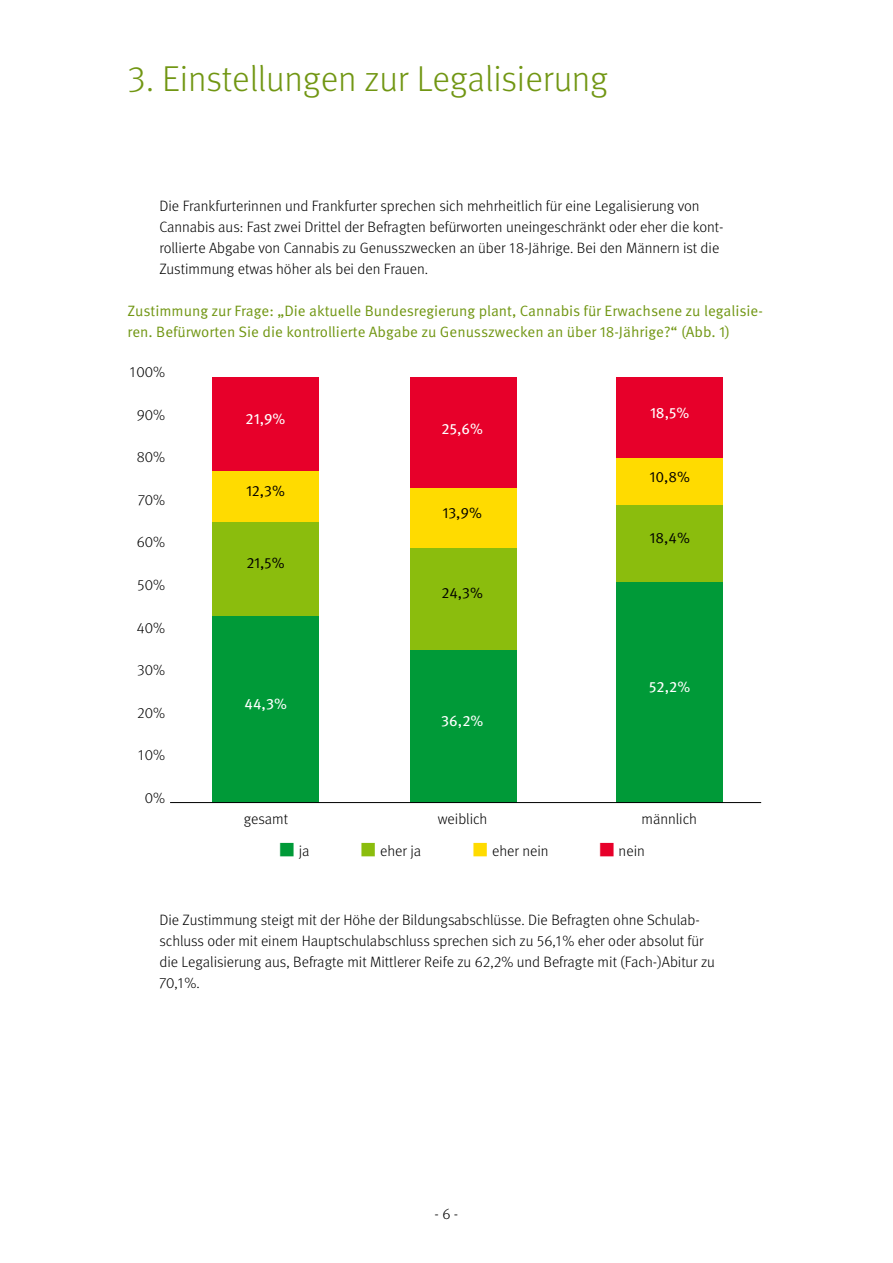
<style>
.page{position:relative;width:893px;height:1263px;background:#fff}
.page>*{position:absolute;margin:0;border:0;box-sizing:border-box;transform-origin:0 0}
.überschrift_1{font:300 36px "Meta Pro";letter-spacing:-.005em;color:#719613}
.text{font:300 15px/21px "Meta Pro";color:#000}
.tabelle_überschrift{font:15px/21px "Meta Pro Norm";color:#719613}
.t1{font:15px "Meta Pro";color:#fff}
.t2{font:15px "Meta Pro Norm";color:#000}
.s1{font-size:18px;color:#009a38}
.s2{font-size:18px;color:#8bbd0d}
.s3{font-size:18px;color:#ffdb00}
.s4{font-size:18px;color:#e7002a}
</style>
<div class="page">
<div style="left:213px;top:615px;width:106px;height:187px;background:#009a38"></div>
<div style="left:213px;top:522px;width:106px;height:94px;background:#8bbd0d"></div>
<div style="left:213px;top:471px;width:106px;height:51px;background:#ffdb00"></div>
<div style="left:213px;top:377px;width:106px;height:94px;background:#e7002a"></div>
<div style="left:410px;top:649px;width:107px;height:153px;background:#009a38"></div>
<div style="left:410px;top:547px;width:107px;height:102px;background:#8bbd0d"></div>
<div style="left:410px;top:488px;width:107px;height:59px;background:#ffdb00"></div>
<div style="left:410px;top:377px;width:107px;height:111px;background:#e7002a"></div>
<div style="left:617px;top:581px;width:106px;height:221px;background:#009a38"></div>
<div style="left:617px;top:505px;width:106px;height:76px;background:#8bbd0d"></div>
<div style="left:617px;top:458px;width:106px;height:47px;background:#ffdb00"></div>
<div style="left:617px;top:377px;width:106px;height:81px;background:#e7002a"></div>
<hr style="left:170px;top:802px;width:591px;height:1px;background:#000">
<p class="überschrift_1" style="left:128px;top:52px;width:482px">3. Einstellungen zur Legalisierung</p>
<p class="text" style="left:159px;top:194px;width:566px">Die Frankfurterinnen und Frankfurter sprechen sich mehrheitlich für eine Legalisierung von Cannabis aus: Fast zwei Drittel der Befragten befürworten uneingeschränkt oder eher die kont&shy;rollierte Abgabe von Cannabis zu Genusszwecken an über 18-Jährige. Bei den Männern ist die Zustimmung etwas höher als bei den Frauen.</p>
<p class="tabelle_überschrift" style="left:128px;top:299px;width:637px">Zustimmung zur Frage: „Die aktuelle Bundesregierung plant, Cannabis für Erwachsene zu legalisie&shy;ren. Befürworten Sie die kontrollierte Abgabe zu Genusszwecken an über 18-Jährige?“ (Abb. 1)</p>
<p class="text" style="left:129px;top:361px;width:37px">100%</p>
<p class="text" style="left:137px;top:403px;width:30px">90%</p>
<p class="text" style="left:137px;top:446px;width:30px">80%</p>
<p class="text" style="left:138px;top:488px;width:29px">70%</p>
<p class="text" style="left:137px;top:531px;width:30px">60%</p>
<p class="text" style="left:137px;top:573px;width:29px">50%</p>
<p class="text" style="left:137px;top:616px;width:30px">40%</p>
<p class="text" style="left:137px;top:659px;width:30px">30%</p>
<p class="text" style="left:137px;top:701px;width:30px">20%</p>
<p class="text" style="left:138px;top:744px;width:29px">10%</p>
<p class="text" style="left:145px;top:786px;width:22px">0%</p>
<p class="t1" style="left:246px;top:408px;width:41px">21,9%</p>
<p class="t2" style="left:246px;top:480px;width:40px">12,3%</p>
<p class="t2" style="left:246px;top:552px;width:40px">21,5%</p>
<p class="t1" style="left:245px;top:692px;width:44px">44,3%</p>
<p class="text" style="left:244px;top:807px;width:46px">gesamt</p>
<p class="t1" style="left:442px;top:417px;width:43px">25,6%</p>
<p class="t2" style="left:442px;top:501px;width:41px">13,9%</p>
<p class="t2" style="left:442px;top:582px;width:43px">24,3%</p>
<p class="t1" style="left:441px;top:709px;width:44px">36,2%</p>
<p class="text" style="left:438px;top:807px;width:51px">weiblich</p>
<p class="t1" style="left:650px;top:401px;width:41px">18,5%</p>
<p class="t2" style="left:649px;top:465px;width:42px">10,8%</p>
<p class="t2" style="left:650px;top:527px;width:42px">18,4%</p>
<p class="t1" style="left:649px;top:675px;width:42px">52,2%</p>
<p class="text" style="left:642px;top:807px;width:57px">männlich</p>
<p class="text" style="left:280px;top:839px;width:31px"><span class="s1">■</span> ja</p>
<p class="text" style="left:361px;top:839px;width:62px"><span class="s2">■</span> eher ja</p>
<p class="text" style="left:473px;top:839px;width:77px"><span class="s3">■</span> eher nein</p>
<p class="text" style="left:599px;top:839px;width:47px"><span class="s4">■</span> nein</p>
<p class="text" style="left:159px;top:908px;width:557px">Die Zustimmung steigt mit der Höhe der Bildungsabschlüsse. Die Befragten ohne Schulab&shy;schluss oder mit einem Hauptschulabschluss sprechen sich zu 56,1% eher oder absolut für die Legalisierung aus, Befragte mit Mittlerer Reife zu 62,2% und Befragte mit (Fach-)Abitur zu 70,1%.</p>
<p class="text" style="left:435px;top:1202px;width:25px">- 6 -</p>
</div>
